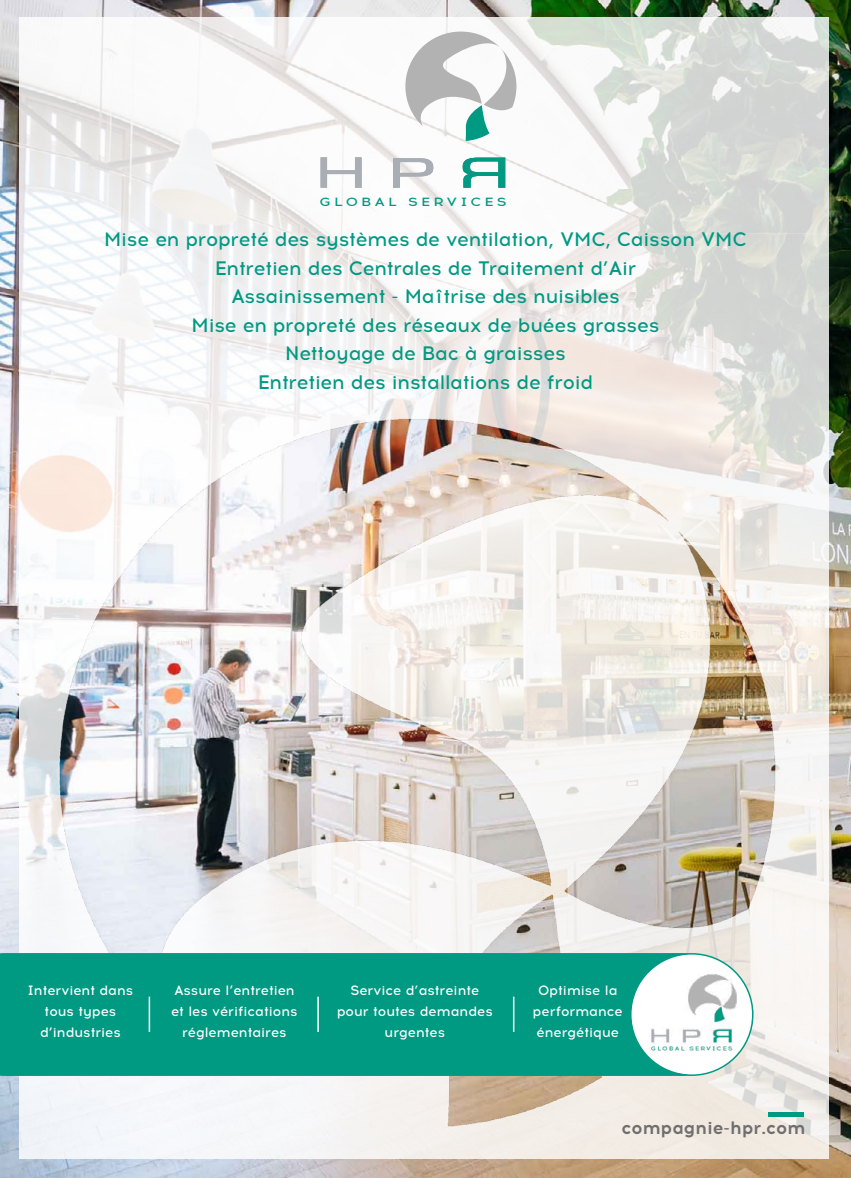
<style>
.page{position:relative;width:851px;height:1178px;background:#fff}
.page>*{position:absolute;margin:0;border:0;box-sizing:border-box;transform-origin:0 0}
.t1{font:500 19.5px/28.5px "Acrom";letter-spacing:-.01em;color:#009982;text-align:center}
.t2{font:700 18px "Acrom";color:#706f6f}
.t3{font:500 13.5px/21px "Acrom";color:#fff;text-align:center}
.t4{font:500 11.85px "Acrom";letter-spacing:.22em;color:#009982;scale:1.23 1}
</style>
<div class="page">
<img style="left:0;top:0;width:850px;height:1178px">
<img style="left:20px;top:17px;width:808px;height:1142px">
<svg style="left:462px;top:157px;width:43px;height:31px"></svg>
<svg style="left:393px;top:158px;width:40px;height:30px"></svg>
<svg style="left:320px;top:157px;width:42px;height:31px"></svg>
<svg style="left:405px;top:29px;width:111px;height:112px"></svg>
<div style="left:0;top:953px;width:742px;height:123px;background:#009982"></div>
<div style="left:630px;top:954px;width:122px;height:121px;background:#fff;border-radius:50%"></div>
<img style="left:643px;top:973px;width:93px;height:80px">
<div style="left:630px;top:953px;width:123px;height:123px;border:2px solid #009982;border-radius:50%"></div>
<div style="left:768px;top:1112px;width:36px;height:5px;background:#009982"></div>
<hr style="left:317px;top:996px;width:2px;height:36px;background:#fff">
<hr style="left:149px;top:996px;width:1px;height:36px;background:#fff">
<hr style="left:513px;top:996px;width:1px;height:36px;background:#fff">
<p class="t4" style="left:319px;top:195px;width:153px">GLOBAL SERVICES</p>
<p class="t1" style="left:104px;top:227px;width:644px">Mise en propreté des systèmes de ventilation, VMC, Caisson VMC Entretien des Centrales de Traitement d’Air<br>Assainissement - Maîtrise des nuisibles<br>Mise en propreté des réseaux de buées grasses<br>Nettoyage de Bac à graisses<br>Entretien des installations de froid</p>
<p class="t3" style="left:28px;top:980px;width:107px">Intervient dans tous types d’industries</p>
<p class="t3" style="left:171px;top:980px;width:128px">Assure l’entretien et les vérifications réglementaires</p>
<p class="t3" style="left:533px;top:980px;width:91px">Optimise la performance énergétique</p>
<p class="t3" style="left:337px;top:980px;width:157px">Service d’astreinte pour toutes demandes urgentes</p>
<p class="t2" style="left:621px;top:1120px;width:185px">compagnie-hpr.com</p>
</div>
